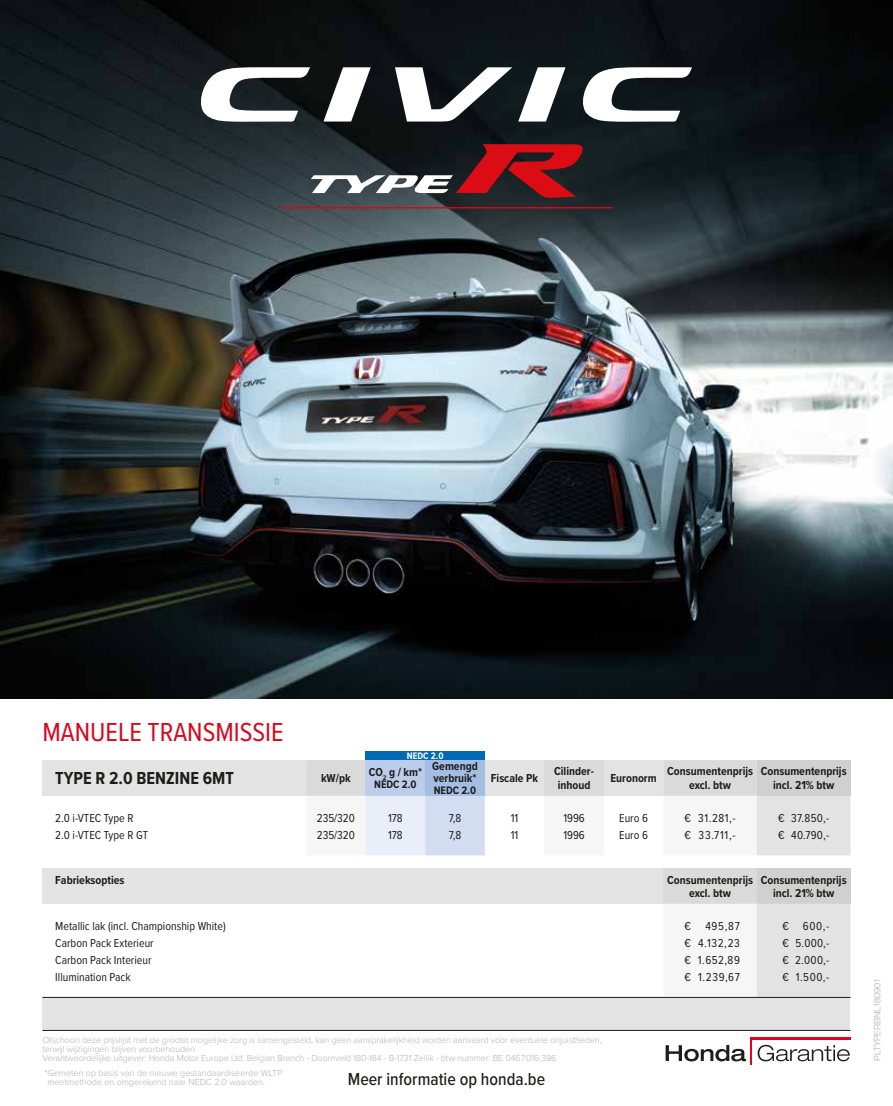
<style>
.page{position:relative;width:893px;height:1106px;background:#fff}
.page>*{position:absolute;margin:0;border:0;box-sizing:border-box;transform-origin:0 0}
.t1{font:27px "Proxima Nova Cond";color:#d6081f}
.t2{font:500 18px "Proxima Nova Cond";color:#1d1d1b}
.t3{font:700 18px "Proxima Nova Cond";color:#1d1d1b}
.t4{font:12px "Proxima Nova Cond";color:#1d1d1b}
.t5{font:700 12px/13.5px "Proxima Nova Cond";color:#1d1d1b;text-align:center}
.t6{font:700 11.25px "Proxima Nova Cond";color:#1d1d1b}
.t7{font:700 9.75px "Proxima Nova Cond";color:#fff}
.t8{font:300 9px/9px "Proxima Nova";letter-spacing:-.01em;color:#b3b2b2}
.t9{font:300 9px "Helvetica Neue LT Std";letter-spacing:-.01em;color:#b3b2b2}
</style>
<div class="page">
<div style="left:43px;top:997px;width:807px;height:33px;background:#e3e3e3"></div>
<div style="left:366px;top:751px;width:119px;height:9px;background:#0069b4"></div>
<div style="left:43px;top:760px;width:263px;height:36px;background:#e3e3e3"></div>
<svg style="left:306px;top:760px;width:544px;height:95px"></svg>
<hr style="left:43px;top:1030px;width:807px;height:1px;background:#1d1d1b">
<div style="left:43px;top:868px;width:620px;height:35px;background:#e3e3e3"></div>
<div style="left:663px;top:868px;width:94px;height:35px;background:#dadada"></div>
<div style="left:757px;top:868px;width:93px;height:35px;background:#d0d0d0"></div>
<svg style="left:663px;top:903px;width:187px;height:94px"></svg>
<hr style="left:43px;top:997px;width:807px;height:1px;background:#1d1d1b">
<img style="left:0;top:0;width:893px;height:698px">
<hr style="left:750px;top:1037px;width:100px;height:3px;background:#e30520">
<hr style="left:750px;top:1037px;width:2px;height:27px;background:#e30520">
<svg style="left:666px;top:1045px;width:80px;height:16px"></svg>
<svg style="left:758px;top:1044px;width:92px;height:17px"></svg>
<hr style="left:280px;top:207px;width:333px;height:1px;background:#d6081f">
<svg style="left:395px;top:67px;width:117px;height:54px"></svg>
<svg style="left:201px;top:67px;width:109px;height:55px"></svg>
<svg style="left:582px;top:67px;width:110px;height:55px"></svg>
<svg style="left:323px;top:67px;width:48px;height:54px"></svg>
<svg style="left:518px;top:67px;width:47px;height:54px"></svg>
<svg style="left:311px;top:144px;width:272px;height:54px"></svg>
<h1 class="t1" style="left:43px;top:712px;width:242px">MANUELE TRANSMISSIE</h1>
<p class="t7" style="left:407px;top:748px;width:38px">NEDC 2.0</p>
<h2 class="t3" style="left:55px;top:765px;width:180px">TYPE R 2.0 BENZINE 6MT</h2>
<h3 class="t5" style="left:321px;top:771px;width:31px">kW/pk</h3>
<h3 class="t5" style="left:369px;top:765px;width:55px">CO<sub>2</sub> g / km*</h3>
<p class="t6" style="left:374px;top:776px;width:44px">NEDC 2.0</p>
<h3 class="t5" style="left:432px;top:759px;width:47px;line-height:12px;text-align:left">Gemengd verbruik*</h3>
<p class="t6" style="left:434px;top:782px;width:44px">NEDC 2.0</p>
<h3 class="t5" style="left:491px;top:771px;width:49px">Fiscale Pk</h3>
<h3 class="t5" style="left:554px;top:764px;width:41px;text-align:left">Cilinder&shy;inhoud</h3>
<h3 class="t5" style="left:610px;top:771px;width:48px">Euronorm</h3>
<h3 class="t5" style="left:667px;top:764px;width:87px">Consumentenprijs excl. btw</h3>
<h3 class="t5" style="left:761px;top:764px;width:87px">Consumentenprijs incl. 21% btw</h3>
<h3 class="t4" style="left:55px;top:809px;width:80px">2.0 i-VTEC Type R</h3>
<h3 class="t4" style="left:317px;top:809px;width:40px">235/320</h3>
<h3 class="t4" style="left:388px;top:809px;width:16px">178</h3>
<h3 class="t4" style="left:449px;top:809px;width:14px">7,8</h3>
<h3 class="t4" style="left:511px;top:809px;width:9px">11</h3>
<h3 class="t4" style="left:563px;top:809px;width:23px">1996</h3>
<h3 class="t4" style="left:619px;top:809px;width:30px">Euro 6</h3>
<h3 class="t4" style="left:685px;top:809px;width:53px">€ 31.281,-</h3>
<h3 class="t4" style="left:778px;top:809px;width:53px">€ 37.850,-</h3>
<h3 class="t4" style="left:55px;top:826px;width:94px">2.0 i-VTEC Type R GT</h3>
<h3 class="t4" style="left:317px;top:826px;width:40px">235/320</h3>
<h3 class="t4" style="left:388px;top:826px;width:16px">178</h3>
<h3 class="t4" style="left:449px;top:826px;width:14px">7,8</h3>
<h3 class="t4" style="left:511px;top:826px;width:9px">11</h3>
<h3 class="t4" style="left:563px;top:826px;width:23px">1996</h3>
<h3 class="t4" style="left:619px;top:826px;width:30px">Euro 6</h3>
<h3 class="t4" style="left:685px;top:826px;width:53px">€ 33.711,-</h3>
<h3 class="t4" style="left:778px;top:826px;width:53px">€ 40.790,-</h3>
<h3 class="t5" style="left:55px;top:872px;width:71px">Fabrieksopties</h3>
<h3 class="t5" style="left:667px;top:872px;width:87px">Consumentenprijs excl. btw</h3>
<h3 class="t5" style="left:761px;top:872px;width:87px">Consumentenprijs incl. 21% btw</h3>
<h3 class="t4" style="left:55px;top:917px;width:172px">Metallic lak (incl. Championship White)</h3>
<h3 class="t4" style="left:685px;top:917px;width:57px">€ 495,87</h3>
<h3 class="t4" style="left:782px;top:917px;width:48px">€ 600,-</h3>
<h3 class="t4" style="left:55px;top:934px;width:100px">Carbon Pack Exterieur</h3>
<h3 class="t4" style="left:685px;top:934px;width:57px">€ 4.132,23</h3>
<h3 class="t4" style="left:782px;top:934px;width:48px">€ 5.000,-</h3>
<h3 class="t4" style="left:55px;top:951px;width:98px">Carbon Pack Interieur</h3>
<h3 class="t4" style="left:685px;top:951px;width:57px">€ 1.652,89</h3>
<h3 class="t4" style="left:782px;top:951px;width:48px">€ 2.000,-</h3>
<h3 class="t4" style="left:55px;top:968px;width:77px">Illumination Pack</h3>
<h3 class="t4" style="left:685px;top:968px;width:57px">€ 1.239,67</h3>
<h3 class="t4" style="left:782px;top:968px;width:48px">€ 1.500,-</h3>
<p class="t8" style="left:43px;top:1035px;width:561px">Ofschoon deze prijslijst met de grootst mogelijke zorg is samengesteld, kan geen aansprakelijkheid worden aanvaard voor eventuele onjuistheden, terwijl wijzigingen blijven voorbehouden.<br>Verantwoordelijke uitgever: Honda Motor Europe Ltd. Belgian Branch - Doornveld 180-184 - B-1731 Zellik - btw-nummer: BE 0467.016.396</p>
<p class="t8" style="left:47px;top:1068px;width:237px;text-indent:-3px">*Gemeten op basis van de nieuwe gestandaardiseerde WLTP meetmethode en omgerekend naar NEDC 2.0 waarden.</p>
<h2 class="t2" style="left:348px;top:1068px;width:199px">Meer informatie op honda.be</h2>
<p class="t9" style="left:872px;top:1060px;width:85px;rotate:-90deg">PLTYPERBNL180901</p>
</div>
